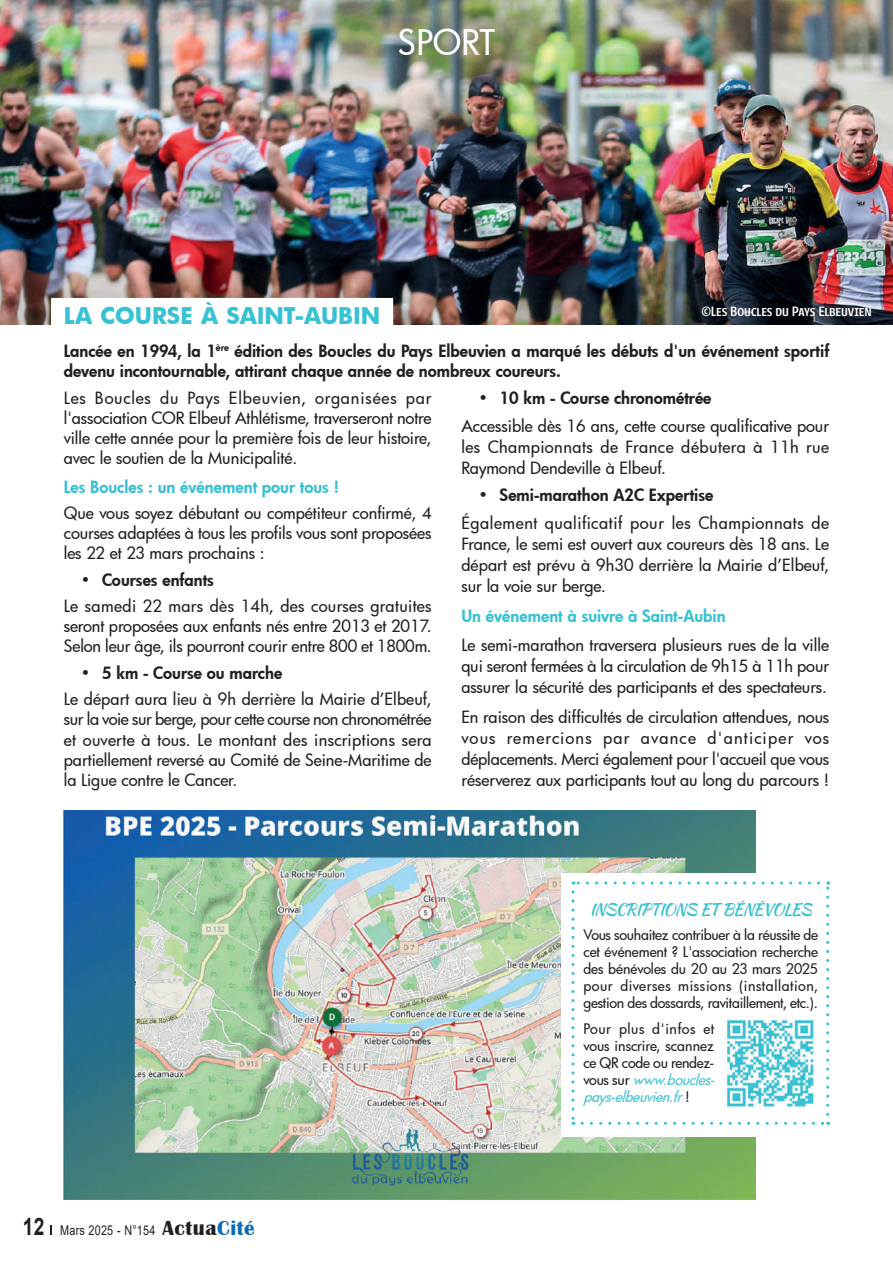
<style>
.page{position:relative;width:893px;height:1263px;background:#fff}
.page>*{position:absolute;margin:0;border:0;box-sizing:border-box;transform-origin:0 0}
.t1{font:500 34.5px "Futura";letter-spacing:-.01em;color:#fff}
.t2{font:700 22.5px "Futura";color:#37c1d4}
.t3{font:500 16.5px/20.1px "Futura";letter-spacing:-.005em;color:#231f20;text-align:justify}
.t4{font:800 16.5px/19.8px "Futura";color:#231f20}
.t5{font:800 16.5px "Futura";color:#37c1d4}
.t6{font:16.5px "Kaushan Script";letter-spacing:-.04em;color:#37c1d4}
.t7{font:500 15px "Urbana";color:#fff}
.t8{font:500 14.25px/17.1px "Futura";letter-spacing:-.015em;color:#231f20;text-align:justify}
.t9{font:13.5px "Arial";letter-spacing:.02em;color:#231f20;scale:.8 1}
.s1{font-style:italic;color:#41c2d5}
.s2{font-weight:700;font-size:24px}
.s3{font-family:"Britannic";font-weight:700;font-size:21px}
.s4{font-family:"Britannic";font-weight:700;font-size:21px;color:#0b6bb6}
</style>
<div class="page">
<img style="left:0;top:0;width:893px;height:324px">
<div style="left:51px;top:298px;width:342px;height:30px;background:#fff"></div>
<img style="left:63px;top:810px;width:692px;height:389px">
<div style="left:561px;top:873px;width:289px;height:263px;background:#fff"></div>
<svg style="left:571px;top:892px;width:3px;height:233px"></svg>
<svg style="left:582px;top:1122px;width:247px;height:3px"></svg>
<svg style="left:826px;top:881px;width:3px;height:233px"></svg>
<svg style="left:573px;top:881px;width:246px;height:3px"></svg>
<img style="left:724px;top:1018px;width:91px;height:90px">
<h1 class="t1" style="left:398px;top:19px;width:99px">SPORT</h1>
<h2 class="t2" style="left:64px;top:299px;width:318px">LA COURSE À SAINT-AUBIN</h2>
<p class="t4" style="left:64px;top:341px;width:767px">Lancée en 1994, la 1<sup>ère</sup> édition des Boucles du Pays Elbeuvien a marqué les débuts d'un événement sportif devenu incontournable, attirant chaque année de nombreux coureurs.</p>
<p class="t7" style="left:702px;top:303px;width:171px">©Les Boucles du Pays Elbeuvien</p>
<p class="t3" style="left:64px;top:388px;width:369px">Les Boucles du Pays Elbeuvien, organisées par l'association COR Elbeuf Athlétisme, traverseront notre ville cette année pour la première fois de leur histoire, avec le soutien de la Municipalité.</p>
<p class="t5" style="left:64px;top:476px;width:277px">Les Boucles : un événement pour tous !</p>
<p class="t3" style="left:64px;top:503px;width:369px">Que vous soyez débutant ou compétiteur confirmé, 4 courses adaptées à tous les profils vous sont proposées les 22 et 23 mars prochains :</p>
<p class="t4" style="left:81px;top:570px;width:135px">• Courses enfants</p>
<p class="t3" style="left:64px;top:596px;width:369px">Le samedi 22 mars dès 14h, des courses gratuites seront proposées aux enfants nés entre 2013 et 2017.<br>Selon leur âge, ils pourront courir entre 800 et 1800m.</p>
<p class="t4" style="left:81px;top:663px;width:203px">• 5 km - Course ou marche</p>
<p class="t3" style="left:64px;top:689px;width:369px">Le départ aura lieu à 9h derrière la Mairie d’Elbeuf, sur la voie sur berge, pour cette course non chronométrée et ouverte à tous. Le montant des inscriptions sera partiellement reversé au Comité de Seine-Maritime de la Ligue contre le Cancer.</p>
<p class="t4" style="left:478px;top:388px;width:235px">• 10 km - Course chronométrée</p>
<p class="t3" style="left:461px;top:415px;width:369px;line-height:21.1px">Accessible dès 16 ans, cette course qualificative pour les Championnats de France débutera à 11h rue Raymond Dendeville à Elbeuf.</p>
<p class="t4" style="left:478px;top:485px;width:237px">• Semi-marathon A2C Expertise</p>
<p class="t3" style="left:461px;top:512px;width:369px;line-height:21.1px">Également qualificatif pour les Championnats de France, le semi est ouvert aux coureurs dès 18 ans. Le départ est prévu à 9h30 derrière la Mairie d’Elbeuf, sur la voie sur berge.</p>
<p class="t5" style="left:461px;top:604px;width:266px">Un événement à suivre à Saint-Aubin</p>
<p class="t3" style="left:461px;top:634px;width:369px;line-height:21.1px">Le semi-marathon traversera plusieurs rues de la ville qui seront fermées à la circulation de 9h15 à 11h pour assurer la sécurité des participants et des spectateurs.</p>
<p class="t3" style="left:461px;top:706px;width:369px;line-height:21.1px">En raison des difficultés de circulation attendues, nous vous remercions par avance d'anticiper vos déplacements. Merci également pour l'accueil que vous réserverez aux participants tout au long du parcours !</p>
<p class="t6" style="left:590px;top:897px;width:224px">INSCRIPTIONS ET BÉNÉVOLES</p>
<p class="t8" style="left:583px;top:926px;width:236px">Vous souhaitez contribuer à la réussite de cet événement ? L'association recherche des bénévoles du 20 au 23 mars 2025 pour diverses missions (installation, gestion des dossards, ravitaillement, etc.).</p>
<p class="t8" style="left:583px;top:1020px;width:137px;text-align:left">Pour plus d'infos et vous inscrire, scannez ce QR code ou rendez&shy;v o u s s u r <span class="s1">www.boucles&shy;pays-elbeuvien.fr</span>!</p>
<p class="t9" style="left:23px;top:1221px;width:292px"><span class="s2">12</span> Mars 2025 - N°154 <span class="s3">Actua</span><span class="s4">Cité</span></p>
</div>
